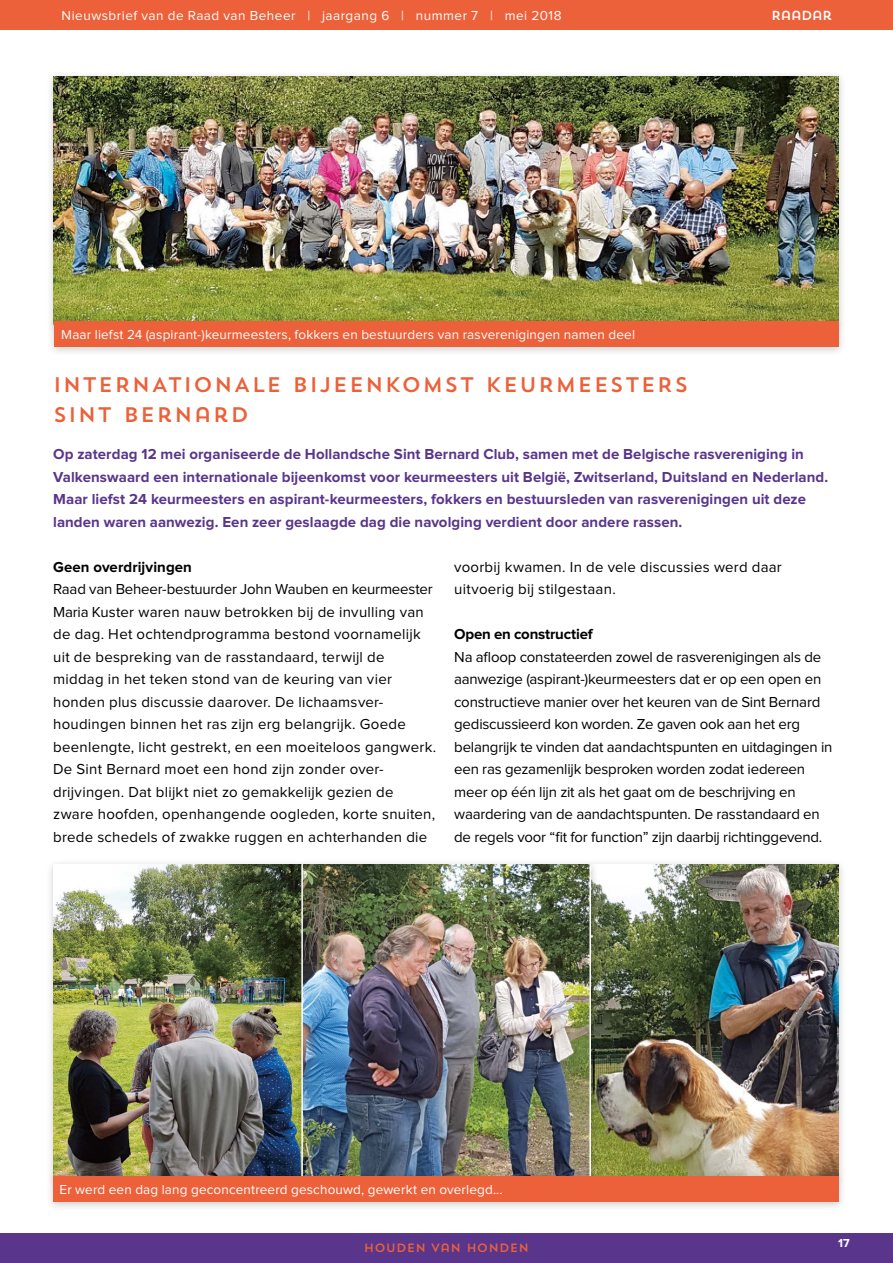
<style>
.page{position:relative;width:893px;height:1263px;background:#fff}
.page>*{position:absolute;margin:0;border:0;box-sizing:border-box;transform-origin:0 0}
.t1{font:21px/30px "Trend Sans One";letter-spacing:.05em;color:#ec613a}
.t2{font:15px/22.5px "Proxima Nova";letter-spacing:.005em;color:#000}
.t3{font:15px/22.5px "Proxima Nova";letter-spacing:-.015em;color:#000}
.t4{font:700 15px/22.5px "Proxima Nova";letter-spacing:.005em;color:#59358c}
.t5{font:700 15px "Proxima Nova";letter-spacing:-.005em;color:#000}
.t6{font:13.5px "Proxima Nova";letter-spacing:.015em;color:#fff}
.t7{font:13.5px "Proxima Nova";letter-spacing:.035em;color:#fff}
.t8{font:13.05px "Trend Sans One";letter-spacing:-.07em;color:#fff}
.t9{font:12px "Trend Sans One";color:#ec613a}
.t10{font:700 12px "Proxima Nova";color:#fff}
</style>
<div class="page">
<div style="left:0;top:1233px;width:893px;height:30px;background:#59358c"></div>
<div style="left:0;top:0;width:893px;height:30px;background:#ec613a"></div>
<div style="left:45px;top:70px;width:802px;height:264px;background:#000;opacity:.2"></div>
<img style="left:53px;top:77px;width:786px;height:238px">
<div style="left:47px;top:315px;width:800px;height:42px;background:#000;opacity:.2"></div>
<div style="left:55px;top:321px;width:784px;height:26px;background:#ec613a"></div>
<div style="left:45px;top:858px;width:265px;height:331px;background:#000;opacity:.2"></div>
<img style="left:53px;top:864px;width:241px;height:306px">
<div style="left:582px;top:858px;width:265px;height:331px;background:#000;opacity:.2"></div>
<img style="left:599px;top:864px;width:240px;height:306px">
<div style="left:294px;top:858px;width:305px;height:331px;background:#000;opacity:.2"></div>
<img style="left:303px;top:864px;width:286px;height:306px">
<hr style="left:301px;top:864px;width:2px;height:315px;background:#fff">
<hr style="left:589px;top:864px;width:2px;height:315px;background:#fff">
<div style="left:45px;top:1170px;width:802px;height:42px;background:#000;opacity:.2"></div>
<div style="left:53px;top:1176px;width:786px;height:26px;background:#ec613a"></div>
<p class="t7" style="left:62px;top:9px;width:501px">Nieuwsbrief van de Raad van Beheer | jaargang 6 | nummer 7 | mei 2018</p>
<p class="t8" style="left:771px;top:7px;width:63px">RAADAR</p>
<p class="t6" style="left:61px;top:328px;width:575px">Maar liefst 24 (aspirant-)keurmeesters, fokkers en bestuurders van rasverenigingen namen deel</p>
<h1 class="t1" style="left:53px;top:369px;width:637px">INTERNATIONALE BIJEENKOMST KEURMEESTERS<br>SINT BERNARD</h1>
<p class="t4" style="left:53px;top:443px;width:776px">Op zaterdag 12 mei organiseerde de Hollandsche Sint Bernard Club, samen met de Belgische rasvereniging in Valkenswaard een internationale bijeenkomst voor keurmeesters uit België, Zwitserland, Duitsland en Nederland.<br>Maar liefst 24 keurmeesters en aspirant-keurmeesters, fokkers en bestuursleden van rasverenigingen uit deze landen waren aanwezig. Een zeer geslaagde dag die navolging verdient door andere rassen.</p>
<p class="t5" style="left:53px;top:560px;width:140px">Geen overdrijvingen</p>
<p class="t2" style="left:53px;top:578px;width:385px">Raad van Beheer-bestuurder John Wauben en keurmeester Maria Kuster waren nauw betrokken bij de invulling van de dag. Het ochtendprogramma bestond voornamelijk uit de bespreking van de rasstandaard, terwijl de middag in het teken stond van de keuring van vier honden plus discussie daarover. De lichaamsver&shy;houdingen binnen het ras zijn erg belangrijk. Goede beenlengte, licht gestrekt, en een moeiteloos gangwerk.<br>De Sint Bernard moet een hond zijn zonder over&shy;drijvingen. Dat blijkt niet zo gemakkelijk gezien de zware hoofden, openhangende oogleden, korte snuiten, brede schedels of zwakke ruggen en achterhanden die</p>
<p class="t2" style="left:454px;top:556px;width:329px">voorbij kwamen. In de vele discussies werd daar uitvoerig bij stilgestaan.</p>
<p class="t5" style="left:454px;top:627px;width:140px">Open en constructief</p>
<p class="t3" style="left:454px;top:646px;width:380px">Na afloop constateerden zowel de rasverenigingen als de aanwezige (aspirant-)keurmeesters dat er op een open en constructieve manier over het keuren van de Sint Bernard gediscussieerd kon worden. Ze gaven ook aan het erg belangrijk te vinden dat aandachtspunten en uitdagingen in een ras gezamenlijk besproken worden zodat iedereen meer op één lijn zit als het gaat om de beschrijving en waardering van de aandachtspunten. De rasstandaard en de regels voor “fit for function” zijn daarbij richtinggevend.</p>
<p class="t6" style="left:60px;top:1183px;width:444px">Er werd een dag lang geconcentreerd geschouwd, gewerkt en overlegd...</p>
<p class="t9" style="left:364px;top:1240px;width:167px">HOUDEN VAN HONDEN</p>
<p class="t10" style="left:838px;top:1237px;width:13px">17</p>
</div>
